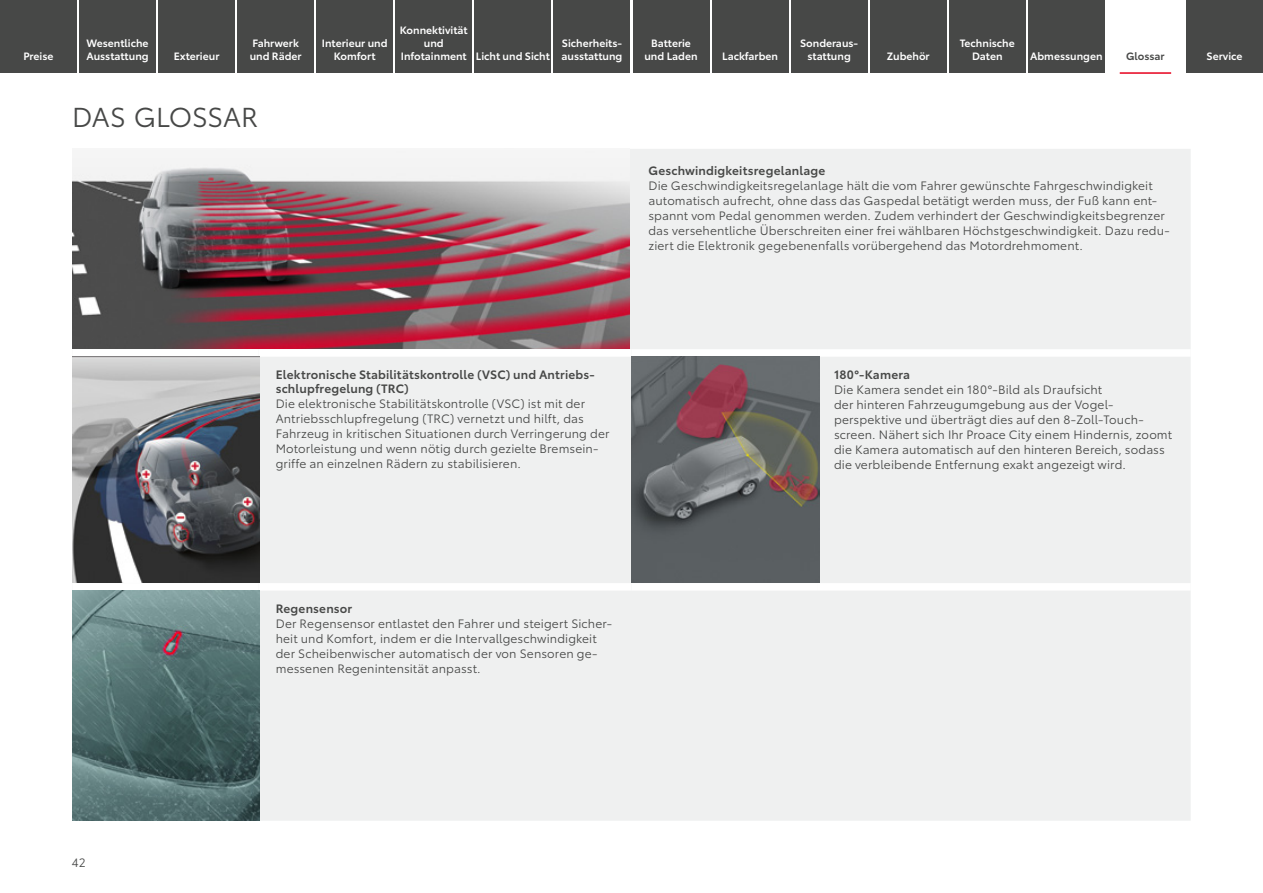
<style>
.page{position:relative;width:1263px;height:893px;background:#fff}
.page>*{position:absolute;margin:0;border:0;box-sizing:border-box;transform-origin:0 0}
._1_Headline{font:27px "Toyota Type";letter-spacing:-.01em;color:#474847}
._1_Glossar_Copy{font:12px/15px "Toyota Type";letter-spacing:.01em;color:#474847}
._1_Glossar_Head{font:600 12px/14.2px "Toyota Type";letter-spacing:.015em;color:#474847}
._1_Verlinkung{font:600 10.5px/12.6px "Toyota Type";color:#fff;text-align:center}
._1_Verlinkung_aktuell{font:600 10.5px "Toyota Type";color:#474847}
</style>
<div class="page">
<div style="left:72px;top:149px;width:1119px;height:672px;background:#eff0f0"></div>
<div style="left:72px;top:349px;width:187px;height:8px;background:#fff"></div>
<div style="left:259px;top:349px;width:372px;height:8px;background:#fff"></div>
<div style="left:631px;top:349px;width:186px;height:8px;background:#fff"></div>
<div style="left:817px;top:349px;width:374px;height:8px;background:#fff"></div>
<div style="left:72px;top:583px;width:187px;height:8px;background:#fff"></div>
<div style="left:259px;top:583px;width:372px;height:8px;background:#fff"></div>
<div style="left:631px;top:583px;width:186px;height:8px;background:#fff"></div>
<div style="left:817px;top:583px;width:374px;height:8px;background:#fff"></div>
<img style="left:72px;top:149px;width:558px;height:200px">
<img style="left:72px;top:357px;width:188px;height:225px">
<img style="left:631px;top:357px;width:188px;height:225px">
<img style="left:72px;top:591px;width:188px;height:229px">
<div style="left:0;top:0;width:77px;height:72px;background:#474847"></div>
<div style="left:79px;top:0;width:77px;height:72px;background:#474847"></div>
<div style="left:158px;top:0;width:77px;height:72px;background:#474847"></div>
<div style="left:316px;top:0;width:77px;height:72px;background:#474847"></div>
<div style="left:395px;top:0;width:77px;height:72px;background:#474847"></div>
<div style="left:553px;top:0;width:77px;height:72px;background:#474847"></div>
<div style="left:712px;top:0;width:76px;height:72px;background:#474847"></div>
<div style="left:791px;top:0;width:77px;height:72px;background:#474847"></div>
<div style="left:870px;top:0;width:77px;height:72px;background:#474847"></div>
<div style="left:949px;top:0;width:77px;height:72px;background:#474847"></div>
<div style="left:1028px;top:0;width:77px;height:72px;background:#474847"></div>
<hr style="left:1120px;top:72px;width:51px;height:2px;background:#e7001d">
<div style="left:1186px;top:0;width:77px;height:72px;background:#474847"></div>
<div style="left:474px;top:0;width:77px;height:72px;background:#474847"></div>
<div style="left:237px;top:0;width:77px;height:72px;background:#474847"></div>
<div style="left:632px;top:0;width:77px;height:72px;background:#474847"></div>
<p class="_1_Verlinkung" style="left:23px;top:49px;width:32px">Preise</p>
<p class="_1_Verlinkung" style="left:86px;top:36px;width:64px;text-align:left">Wesentliche<br>Ausstattung</p>
<p class="_1_Verlinkung" style="left:174px;top:49px;width:47px">Exterieur</p>
<p class="_1_Verlinkung" style="left:400px;top:23px;width:69px">Konnektivität und<br>Infotainment</p>
<p class="_1_Verlinkung" style="left:250px;top:36px;width:53px;text-align:left">Fahrwerk und Räder</p>
<p class="_1_Verlinkung" style="left:644px;top:36px;width:55px">Batterie und Laden</p>
<p class="_1_Verlinkung" style="left:322px;top:36px;width:67px">Interieur und<br>Komfort</p>
<p class="_1_Verlinkung" style="left:561px;top:36px;width:63px;text-align:left">Sicherheits&shy;ausstattung</p>
<p class="_1_Verlinkung" style="left:800px;top:36px;width:59px">Sonderaus&shy;stattung</p>
<p class="_1_Verlinkung" style="left:960px;top:36px;width:56px">Technische</p>
<p class="_1_Verlinkung" style="left:722px;top:49px;width:57px">Lackfarben</p>
<p class="_1_Verlinkung" style="left:476px;top:49px;width:75px">Licht und Sicht</p>
<p class="_1_Verlinkung" style="left:972px;top:49px;width:32px">Daten</p>
<p class="_1_Verlinkung" style="left:1030px;top:49px;width:74px">Abmessungen</p>
<p class="_1_Verlinkung_aktuell" style="left:1126px;top:48px;width:40px">Glossar</p>
<p class="_1_Verlinkung" style="left:1206px;top:49px;width:37px">Service</p>
<p class="_1_Verlinkung" style="left:887px;top:49px;width:44px">Zubehör</p>
<p class="_1_Headline" style="left:72px;top:97px;width:187px">DAS GLOSSAR</p>
<p class="_1_Glossar_Head" style="left:648px;top:162px;width:178px">Geschwindigkeitsregelanlage</p>
<p class="_1_Glossar_Copy" style="left:648px;top:177px;width:523px">Die Geschwindigkeitsregelanlage hält die vom Fahrer gewünschte Fahrgeschwindigkeit automatisch aufrecht, ohne dass das Gaspedal betätigt werden muss, der Fuß kann ent&shy;spannt vom Pedal genommen werden. Zudem verhindert der Geschwindigkeitsbegrenzer das versehentliche Überschreiten einer frei wählbaren Höchstgeschwindigkeit. Dazu redu&shy;ziert die Elektronik gegebenenfalls vorübergehend das Motordrehmoment.</p>
<p class="_1_Glossar_Head" style="left:276px;top:366px;width:321px">Elektronische Stabilitätskontrolle (VSC) und Antriebs&shy;schlupfregelung (TRC)</p>
<p class="_1_Glossar_Copy" style="left:276px;top:396px;width:335px">Die elektronische Stabilitätskontrolle (VSC) ist mit der Antriebsschlupfregelung (TRC) vernetzt und hilft, das Fahrzeug in kritischen Situationen durch Verringerung der Motorleistung und wenn nötig durch gezielte Bremsein&shy;griffe an einzelnen Rädern zu stabilisieren.</p>
<p class="_1_Glossar_Head" style="left:834px;top:366px;width:78px">180°-Kamera</p>
<p class="_1_Glossar_Copy" style="left:834px;top:381px;width:340px">Die Kamera sendet ein 180°-Bild als Draufsicht<br>der hinteren Fahrzeugumgebung aus der Vogel&shy;perspektive und überträgt dies auf den 8-Zoll-Touch&shy;screen. Nähert sich Ihr Proace City einem Hindernis, zoomt die Kamera automatisch auf den hinteren Bereich, sodass die verbleibende Entfernung exakt angezeigt wird.</p>
<p class="_1_Glossar_Head" style="left:276px;top:600px;width:78px">Regensensor</p>
<p class="_1_Glossar_Copy" style="left:276px;top:615px;width:338px">Der Regensensor entlastet den Fahrer und steigert Sicher&shy;heit und Komfort, indem er die Intervallgeschwindigkeit der Scheibenwischer automatisch der von Sensoren ge&shy;messenen Regenintensität anpasst.</p>
<p class="_1_Glossar_Copy" style="left:72px;top:855px;width:15px">42</p>
</div>
